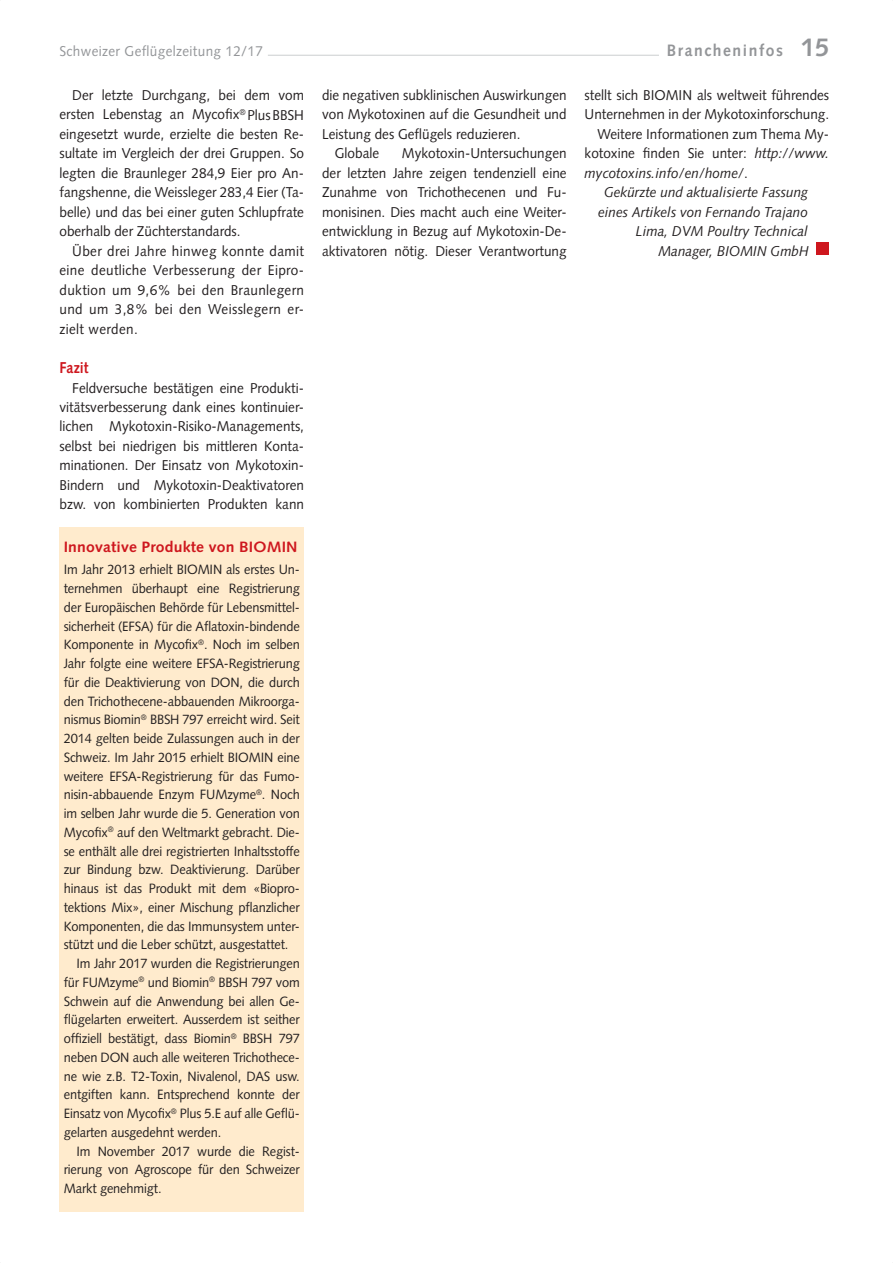
<style>
.page{position:relative;width:893px;height:1263px;background:#fff}
.page>*{position:absolute;margin:0;border:0;box-sizing:border-box;transform-origin:0 0}
.t1{font:700 25.5px "Syntax";color:#939598}
.t2{font:700 16.5px "Syntax";letter-spacing:.1em;color:#939598;scale:.95 1}
.t3{font:700 15.75px "Syntax";color:#ce171e;scale:.9 1}
.t4{font:700 15px "Syntax";letter-spacing:.01em;color:#ce171e;scale:1.05 1}
.t5{font:14.25px/19.5px "Syntax";color:#231f20;text-align:justify;scale:.95 1}
.t6{font:italic 14.25px "Syntax";color:#231f20;scale:.95 1}
.t7{font:14.25px "Syntax";letter-spacing:.025em;color:#939598;scale:.95 1}
.t8{font:13.5px "Syntax";letter-spacing:-.01em;color:#231f20;scale:.95 1}
.s1{font-style:italic}
.s2{font-style:normal}
</style>
<div class="page">
<hr style="left:268px;top:55px;width:514px;height:1px;background:#d1d3d4">
<div style="left:59px;top:527px;width:245px;height:685px;background:#ffebcd"></div>
<div style="left:816px;top:242px;width:13px;height:13px;background:#ce171e"></div>
<div style="left:659px;top:36px;width:132px;height:21px;background:#fff"></div>
<p class="t7" style="left:59px;top:45px;width:216px">Schweizer Geflügelzeitung 12/17</p>
<h1 class="t1" style="left:801px;top:37px;width:30px">15</h1>
<p class="t5" style="left:59px;top:87px;width:259px;text-indent:13px">Der letzte Durchgang, bei dem vom ersten Lebenstag an Mycofix<sup>®</sup> Plus BBSH eingesetzt wurde, erzielte die besten Re&shy;sultate im Vergleich der drei Gruppen. So legten die Braunleger 284,9 Eier pro An&shy;fangshenne, die Weissleger 283,4 Eier (Ta&shy;belle) und das bei einer guten Schlupfrate oberhalb der Züchterstandards.</p>
<p class="t5" style="left:59px;top:243px;width:259px;text-indent:13px">Über drei Jahre hinweg konnte damit eine deutliche Verbesserung der Eipro&shy;duktion um 9,6% bei den Braunlegern und um 3,8% bei den Weisslegern er&shy;zielt werden.</p>
<p class="t3" style="left:59px;top:361px;width:34px">Fazit</p>
<p class="t5" style="left:59px;top:379px;width:259px;text-indent:13px">Feldversuche bestätigen eine Produkti&shy;vitätsverbesserung dank eines kontinuier&shy;lichen Mykotoxin-Risiko-Managements, selbst bei niedrigen bis mittleren Konta&shy;minationen. Der Einsatz von Mykotoxin-Bindern und Mykotoxin-Deaktivatoren bzw. von kombinierten Produkten kann</p>
<p class="t4" style="left:64px;top:540px;width:224px">Innovative Produkte von BIOMIN</p>
<p class="t8" style="left:64px;top:564px;width:250px">Im Jahr 2013 erhielt BIOMIN als erstes Un-</p>
<p class="t8" style="left:64px;top:583px;width:250px">ternehmen überhaupt eine Registrierung</p>
<p class="t8" style="left:64px;top:602px;width:250px">der Europäischen Behörde für Lebensmittel-</p>
<p class="t8" style="left:64px;top:621px;width:250px">sicherheit (EFSA) für die Aflatoxin-bindende</p>
<p class="t8" style="left:64px;top:639px;width:250px">Komponente in Mycofix<sup>®</sup>. Noch im selben</p>
<p class="t8" style="left:64px;top:658px;width:250px">Jahr folgte eine weitere EFSA-Registrierung</p>
<p class="t8" style="left:64px;top:677px;width:250px">für die Deaktivierung von DON, die durch</p>
<p class="t8" style="left:64px;top:696px;width:250px">den Trichothecene-abbauenden Mikroorga-</p>
<p class="t8" style="left:64px;top:714px;width:250px">nismus Biomin<sup>®</sup> BBSH 797 erreicht wird. Seit</p>
<p class="t8" style="left:64px;top:733px;width:250px">2014 gelten beide Zulassungen auch in der</p>
<p class="t8" style="left:64px;top:752px;width:250px">Schweiz. Im Jahr 2015 erhielt BIOMIN eine</p>
<p class="t8" style="left:64px;top:771px;width:250px">weitere EFSA-Registrierung für das Fumo-</p>
<p class="t8" style="left:64px;top:789px;width:250px">nisin-abbauende Enzym FUMzyme<sup>®</sup>. Noch</p>
<p class="t8" style="left:64px;top:808px;width:250px">im selben Jahr wurde die 5. Generation von</p>
<p class="t8" style="left:64px;top:827px;width:250px">Mycofix<sup>®</sup> auf den Weltmarkt gebracht. Die-</p>
<p class="t8" style="left:64px;top:846px;width:250px">se enthält alle drei registrierten Inhaltsstoffe</p>
<p class="t8" style="left:64px;top:864px;width:250px">zur Bindung bzw. Deaktivierung. Darüber</p>
<p class="t8" style="left:64px;top:883px;width:250px">hinaus ist das Produkt mit dem «Biopro-</p>
<p class="t8" style="left:64px;top:902px;width:250px">tektions Mix», einer Mischung pflanzlicher</p>
<p class="t8" style="left:64px;top:921px;width:250px">Komponenten, die das Immunsystem unter-</p>
<p class="t8" style="left:64px;top:939px;width:238px">stützt und die Leber schützt, ausgestattet.</p>
<p class="t8" style="left:76px;top:958px;width:237px">Im Jahr 2017 wurden die Registrierungen</p>
<p class="t8" style="left:64px;top:977px;width:250px">für FUMzyme<sup>®</sup> und Biomin<sup>®</sup> BBSH 797 vom</p>
<p class="t8" style="left:64px;top:996px;width:250px">Schwein auf die Anwendung bei allen Ge-</p>
<p class="t8" style="left:64px;top:1014px;width:250px">flügelarten erweitert. Ausserdem ist seither</p>
<p class="t8" style="left:64px;top:1033px;width:250px">offiziell bestätigt, dass Biomin<sup>®</sup> BBSH 797</p>
<p class="t8" style="left:64px;top:1052px;width:250px">neben DON auch alle weiteren Trichothece-</p>
<p class="t8" style="left:64px;top:1071px;width:250px">ne wie z.B. T2-Toxin, Nivalenol, DAS usw.</p>
<p class="t8" style="left:64px;top:1089px;width:250px">entgiften kann. Entsprechend konnte der</p>
<p class="t8" style="left:64px;top:1108px;width:250px">Einsatz von Mycofix<sup>®</sup> Plus 5.E auf alle Geflü-</p>
<p class="t8" style="left:64px;top:1127px;width:167px">gelarten ausgedehnt werden.</p>
<p class="t8" style="left:76px;top:1146px;width:237px">Im November 2017 wurde die Regist-</p>
<p class="t8" style="left:64px;top:1164px;width:250px">rierung von Agroscope für den Schweizer</p>
<p class="t8" style="left:64px;top:1183px;width:104px">Markt genehmigt.</p>
<p class="t2" style="left:667px;top:43px;width:124px">Brancheninfos</p>
<p class="t5" style="left:585px;top:87px;width:259px">stellt sich BIOMIN als weltweit führendes</p>
<p class="t5" style="left:585px;top:106px;width:259px">Unternehmen in der Mykotoxinforschung.</p>
<p class="t5" style="left:597px;top:126px;width:245px">Weitere Informationen zum Thema My-</p>
<p class="t5" style="left:585px;top:145px;width:259px">kotoxine finden Sie unter: <span class="s1">http://www.</span></p>
<p class="t6" style="left:585px;top:167px;width:173px">mycotoxins.info/en/home/<span class="s2">.</span></p>
<p class="t6" style="left:604px;top:187px;width:216px">Gekürzte und aktualisierte Fassung</p>
<p class="t6" style="left:598px;top:206px;width:222px">eines Artikels von Fernando Trajano</p>
<p class="t6" style="left:636px;top:226px;width:183px">Lima, DVM Poultry Technical</p>
<p class="t6" style="left:658px;top:245px;width:160px">Manager, BIOMIN GmbH</p>
<p class="t5" style="left:322px;top:87px;width:259px">die negativen subklinischen Auswirkungen</p>
<p class="t5" style="left:322px;top:106px;width:259px">von Mykotoxinen auf die Gesundheit und</p>
<p class="t5" style="left:322px;top:126px;width:210px">Leistung des Geflügels reduzieren.</p>
<p class="t5" style="left:335px;top:145px;width:48px">Globale</p>
<p class="t5" style="left:322px;top:145px;width:259px;text-indent:80px">Mykotoxin-Untersuchungen der letzten Jahre zeigen tendenziell eine Zunahme von Trichothecenen und Fu&shy;monisinen. Dies macht auch eine Weiter&shy;entwicklung in Bezug auf Mykotoxin-De&shy;aktivatoren nötig. Dieser Verantwortung</p>
</div>
